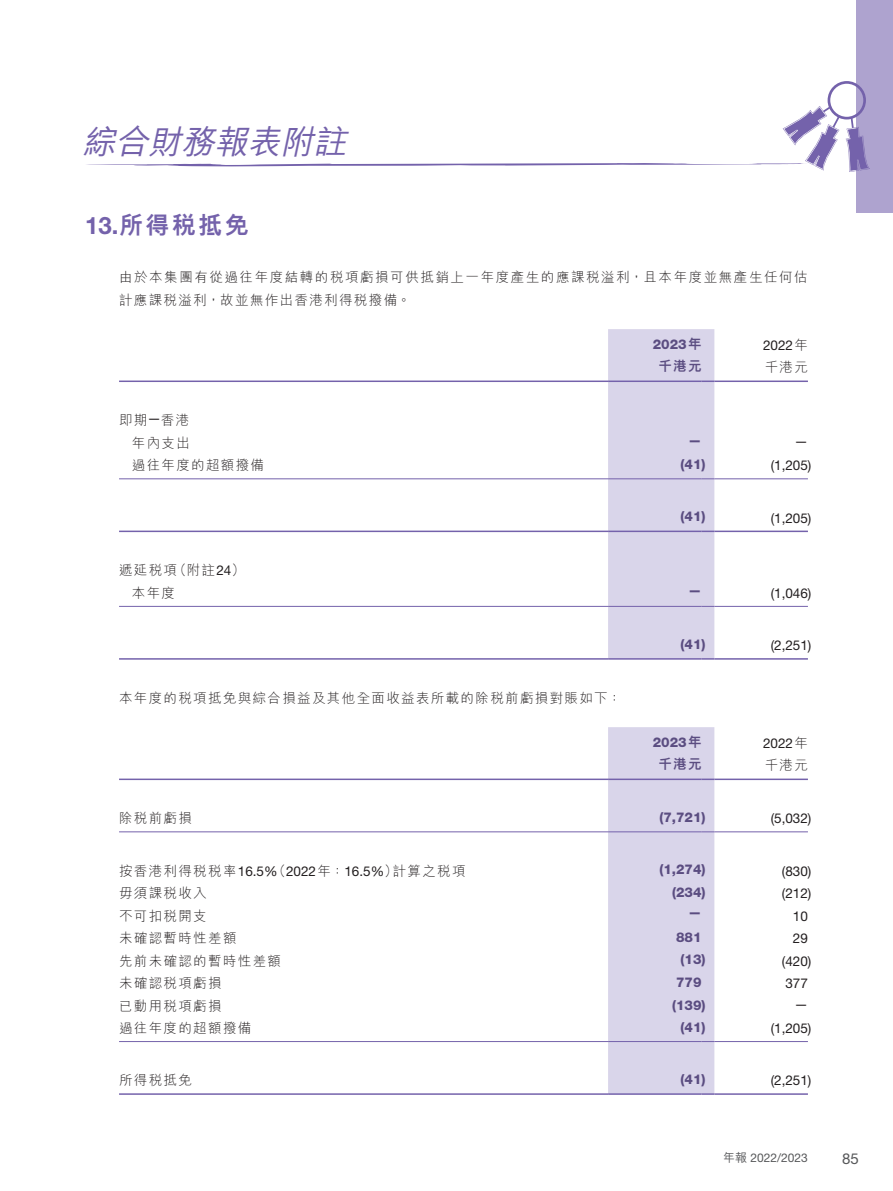
<style>
.page{position:relative;width:893px;height:1191px;background:#fff}
.page>*{position:absolute;margin:0;border:0;box-sizing:border-box;transform-origin:0 0}
.t1{font:italic 500 33px "M Hei HK";color:#7462ab}
.t2{font:800 24px "M Hei HK";letter-spacing:.1em;color:#7462ab}
.t3{font:15px "Helvetica Neue LT Std";color:#57585a}
.t4{font:300 13.5px/22.5px "M Hei HK";letter-spacing:.1em;color:#231f20}
.t5{font:13.5px "Helvetica Neue LT Std";color:#231f20}
.t6{font:800 13.5px "Helvetica Neue LT Std";color:#5b4d81}
.t7{font:800 13.5px "M Hei HK";letter-spacing:.1em;color:#5b4d81}
.t8{font:12px "Helvetica Neue LT Std";color:#57585a}
.s1{font-family:"Helvetica Neue LT Std";font-weight:700}
.s2{font-family:"M Hei HK"}
.s3{font-family:"M Hei HK";font-weight:300}
.s4{font-family:"Helvetica Neue LT Std";font-weight:400}
.s5{font-family:"M Hei HK";font-weight:500}
</style>
<div class="page">
<div style="left:856px;top:0;width:37px;height:213px;background:#aea3cf"></div>
<div style="left:828px;top:81px;width:38px;height:38px;border:3px solid #7462ab;border-radius:50%"></div>
<svg style="left:86px;top:104px;width:784px;height:68px"></svg>
<hr style="left:119px;top:658px;width:489px;height:1px;background:#7462ab">
<hr style="left:714px;top:658px;width:94px;height:1px;background:#7462ab">
<hr style="left:714px;top:380px;width:94px;height:2px;background:#7462ab">
<hr style="left:119px;top:478px;width:489px;height:1px;background:#7462ab">
<hr style="left:714px;top:478px;width:94px;height:1px;background:#7462ab">
<hr style="left:119px;top:530px;width:489px;height:2px;background:#7462ab">
<hr style="left:714px;top:530px;width:94px;height:2px;background:#7462ab">
<hr style="left:119px;top:606px;width:489px;height:1px;background:#7462ab">
<div style="left:608px;top:329px;width:106px;height:330px;background:#d9d5ea"></div>
<hr style="left:714px;top:606px;width:94px;height:1px;background:#7462ab">
<hr style="left:119px;top:380px;width:489px;height:2px;background:#7462ab">
<hr style="left:119px;top:1041px;width:489px;height:1px;background:#7462ab">
<hr style="left:714px;top:1041px;width:94px;height:1px;background:#7462ab">
<hr style="left:119px;top:1093px;width:489px;height:1px;background:#7462ab">
<hr style="left:714px;top:1093px;width:94px;height:1px;background:#7462ab">
<hr style="left:714px;top:778px;width:94px;height:2px;background:#7462ab">
<hr style="left:119px;top:831px;width:489px;height:1px;background:#7462ab">
<div style="left:608px;top:727px;width:106px;height:367px;background:#d9d5ea"></div>
<hr style="left:714px;top:831px;width:94px;height:1px;background:#7462ab">
<hr style="left:119px;top:778px;width:489px;height:2px;background:#7462ab">
<h1 class="t1" style="left:82px;top:118px;width:274px">綜合財務報表附註</h1>
<h2 class="t2" style="left:85px;top:213px;width:165px"><span class="s1">13.</span> 所得稅抵免</h2>
<p class="t4" style="left:119px;top:266px;width:690px">由於本集團有從過往年度結轉的稅項虧損可供抵銷上一年度產生的應課稅溢利，且本年度並無產生任何估計應課稅溢利，故並無作出香港利得稅撥備。</p>
<p class="t6" style="left:653px;top:336px;width:50px">2023<span class="s2">年</span></p>
<p class="t5" style="left:763px;top:337px;width:46px">2022<span class="s3">年</span></p>
<p class="t7" style="left:658px;top:359px;width:45px">千港元</p>
<p class="t4" style="left:765px;top:356px;width:45px">千港元</p>
<p class="t4" style="left:119px;top:409px;width:72px;text-align:right">即期<span class="s4">—</span>香港年內支出</p>
<p class="t6" style="left:688px;top:432px;width:15px">—</p>
<p class="t5" style="left:794px;top:433px;width:15px">—</p>
<p class="t4" style="left:132px;top:454px;width:134px">過往年度的超額撥備</p>
<p class="t6" style="left:681px;top:456px;width:27px">(41)</p>
<p class="t5" style="left:771px;top:457px;width:42px">(1,205)</p>
<p class="t6" style="left:681px;top:508px;width:27px">(41)</p>
<p class="t5" style="left:771px;top:509px;width:42px">(1,205)</p>
<p class="t4" style="left:132px;top:559px;width:115px;text-indent:-13px">遞延稅項（附註<span class="s4">24</span>）本年度</p>
<p class="t6" style="left:688px;top:582px;width:15px">—</p>
<p class="t5" style="left:771px;top:585px;width:42px">(1,046)</p>
<p class="t6" style="left:681px;top:636px;width:27px">(41)</p>
<p class="t5" style="left:771px;top:637px;width:42px">(2,251)</p>
<p class="t4" style="left:119px;top:686px;width:504px">本年度的稅項抵免與綜合損益及其他全面收益表所載的除稅前虧損對賬如下：</p>
<p class="t6" style="left:653px;top:734px;width:50px">2023<span class="s2">年</span></p>
<p class="t5" style="left:763px;top:735px;width:46px">2022<span class="s3">年</span></p>
<p class="t7" style="left:658px;top:757px;width:45px">千港元</p>
<p class="t4" style="left:765px;top:754px;width:45px">千港元</p>
<p class="t4" style="left:119px;top:807px;width:74px">除稅前虧損</p>
<p class="t6" style="left:659px;top:809px;width:48px">(7,721)</p>
<p class="t5" style="left:771px;top:810px;width:42px">(5,032)</p>
<p class="t4" style="left:119px;top:859px;width:348px">按香港利得稅稅率<span class="s4">16.5%</span>（<span class="s4">2022</span>年：<span class="s4">16.5%</span>）計算之稅項</p>
<p class="t6" style="left:659px;top:861px;width:48px">(1,274)</p>
<p class="t5" style="left:782px;top:862px;width:31px">(830)</p>
<p class="t4" style="left:119px;top:881px;width:89px">毋須課稅收入</p>
<p class="t6" style="left:672px;top:884px;width:35px">(234)</p>
<p class="t5" style="left:782px;top:885px;width:31px">(212)</p>
<p class="t4" style="left:119px;top:904px;width:89px">不可扣稅開支</p>
<p class="t6" style="left:688px;top:904px;width:15px">—</p>
<p class="t5" style="left:793px;top:907px;width:17px">10</p>
<p class="t4" style="left:119px;top:926px;width:119px">未確認暫時性差額</p>
<p class="t6" style="left:676px;top:929px;width:27px">881</p>
<p class="t5" style="left:793px;top:930px;width:17px">29</p>
<p class="t4" style="left:119px;top:949px;width:163px">先前未確認的暫時性差額</p>
<p class="t6" style="left:681px;top:951px;width:27px">(13)</p>
<p class="t5" style="left:782px;top:952px;width:31px">(420)</p>
<p class="t4" style="left:119px;top:971px;width:104px">未確認稅項虧損</p>
<p class="t6" style="left:676px;top:974px;width:27px">779</p>
<p class="t5" style="left:785px;top:975px;width:24px">377</p>
<p class="t4" style="left:119px;top:994px;width:104px">已動用稅項虧損</p>
<p class="t6" style="left:672px;top:996px;width:35px">(139)</p>
<p class="t5" style="left:794px;top:995px;width:15px">—</p>
<p class="t4" style="left:119px;top:1016px;width:134px">過往年度的超額撥備</p>
<p class="t6" style="left:681px;top:1019px;width:27px">(41)</p>
<p class="t5" style="left:771px;top:1020px;width:42px">(1,205)</p>
<p class="t4" style="left:119px;top:1068px;width:74px">所得稅抵免</p>
<p class="t6" style="left:681px;top:1071px;width:27px">(41)</p>
<p class="t5" style="left:771px;top:1072px;width:42px">(2,251)</p>
<p class="t8" style="left:723px;top:1150px;width:86px"><span class="s5">年報</span> 2022/2023</p>
<p class="t3" style="left:842px;top:1149px;width:18px">85</p>
</div>
